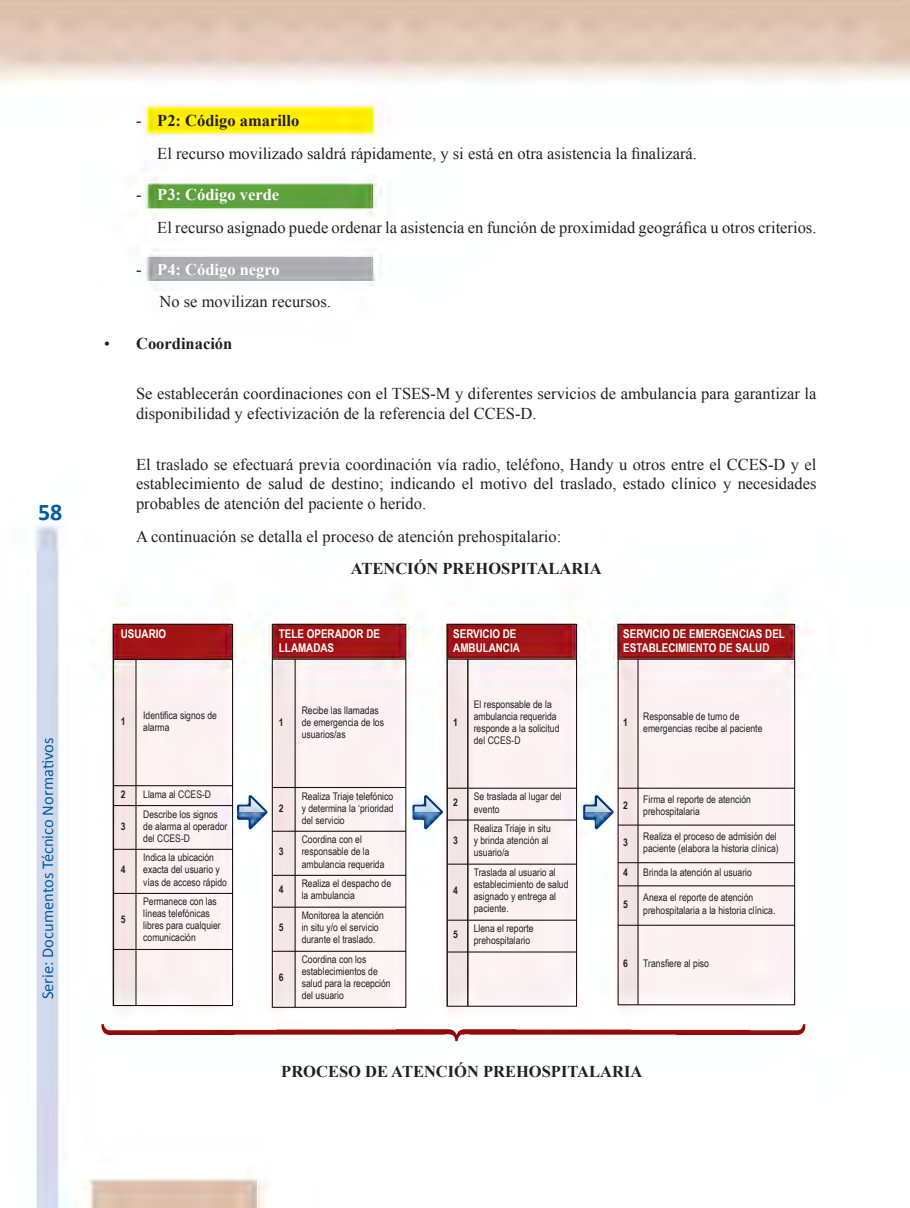
<style>
.page{position:relative;width:910px;height:1208px;background:#fff}
.page>*{position:absolute;margin:0;border:0;box-sizing:border-box;transform-origin:0 0}
.t1{font:700 24px "Calibri";color:#015ca3}
.t2{font:16.5px/32.5px "Times New Roman";color:#231f20}
.t3{font:700 16.5px "Times New Roman";color:#231f20}
.t4{font:16.5px "Calibri";color:#015ca3}
.t5{font:700 12px/13.8px "Arial Narrow";color:#fff}
.t6{font:10.5px/12px "Arial Narrow";color:#231f20}
.t7{font:700 10.5px "Arial Narrow";color:#231f20}
.s1{font-weight:700}
.s2{font-weight:700;color:#fff}
.s3{font-weight:400}
</style>
<div class="page">
<img style="left:0;top:0;width:910px;height:1208px">
<svg style="left:42px;top:761px;width:11px;height:8px"></svg>
<h1 class="t1" style="left:38px;top:497px;width:26px">58</h1>
<h2 class="t4" style="left:37px;top:999px;width:263px;rotate:-90deg">Serie: Documentos Técnico Norma vos</h2>
<h2 class="t2" style="left:157px;top:104px;width:541px;text-indent:-21px">- <span class="s1">P2: Código amarillo<br></span>El recurso movilizado saldrá rápidamente, y si está en otra asistencia la finalizará.</h2>
<h2 class="t2" style="left:157px;top:179px;width:661px;text-indent:-21px">- <span class="s2">P3: Código verde<br></span>El recurso asignado puede ordenar la asistencia en función de proximidad geográfica u otros criterios.</h2>
<h2 class="t2" style="left:160px;top:253px;width:173px;text-indent:-24px">- <span class="s2">P4: Código negro<br></span>No se movilizan recursos.</h2>
<h2 class="t3" style="left:104px;top:334px;width:130px"><span class="s3">•</span> Coordinación</h2>
<h2 class="t2" style="left:136px;top:384px;width:682px;line-height:19.8px">Se establecerán coordinaciones con el TSES-M y diferentes servicios de ambulancia para garantizar la disponibilidad y efectivización de la referencia del CCES-D.</h2>
<p class="t2" style="left:136px;top:454px;width:682px;line-height:19.8px;text-align:justify">El traslado se efectuará previa coordinación vía radio, teléfono, Handy u otros entre el CCES-D y el establecimiento de salud de destino; indicando el motivo del traslado, estado clínico y necesidades probables de atención del paciente o herido.</p>
<h2 class="t2" style="left:136px;top:520px;width:427px">A continuación se detalla el proceso de atención prehospitalario:</h2>
<h2 class="t3" style="left:351px;top:559px;width:253px">ATENCIÓN PREHOSPITALARIA</h2>
<p class="t5" style="left:121px;top:627px;width:47px">USUARIO</p>
<p class="t5" style="left:279px;top:627px;width:103px">TELE OPERADOR DE<br>LLAMADAS</p>
<p class="t5" style="left:453px;top:627px;width:68px">SERVICIO DE<br>AMBULANCIA</p>
<p class="t5" style="left:623px;top:627px;width:163px">SERVICIO DE EMERGENCIAS DEL<br>ESTABLECIMIENTO DE SALUD</p>
<p class="t7" style="left:121px;top:715px;width:6px">1</p>
<p class="t6" style="left:143px;top:709px;width:75px">Identifica signos de alarma</p>
<p class="t7" style="left:279px;top:716px;width:6px">1</p>
<p class="t6" style="left:302px;top:704px;width:84px">Recibe las llamadas de emergencia de los usuarios/as</p>
<p class="t7" style="left:453px;top:716px;width:6px">1</p>
<p class="t6" style="left:474px;top:698px;width:87px">El responsable de la ambulancia requerida responde a la solicitud del CCES-D</p>
<p class="t7" style="left:623px;top:716px;width:6px">1</p>
<p class="t6" style="left:643px;top:710px;width:121px">Responsable de turno de emergencias recibe al paciente</p>
<p class="t7" style="left:121px;top:788px;width:6px">2</p>
<p class="t6" style="left:143px;top:788px;width:69px">Llama al CCES-D</p>
<p class="t7" style="left:121px;top:820px;width:6px">3</p>
<p class="t6" style="left:143px;top:807px;width:86px">Describe los signos de alarma al operador del CCES-D</p>
<p class="t7" style="left:121px;top:863px;width:6px">4</p>
<p class="t7" style="left:121px;top:913px;width:6px">5</p>
<p class="t6" style="left:143px;top:851px;width:85px">Indica la ubicación exacta del usuario y vías de acceso rápido</p>
<p class="t6" style="left:143px;top:895px;width:79px">Permanece con las líneas telefónicas libres para cualquier comunicación</p>
<p class="t7" style="left:279px;top:802px;width:6px">2</p>
<p class="t7" style="left:279px;top:845px;width:6px">3</p>
<p class="t6" style="left:302px;top:789px;width:93px;text-align:justify">Realiza Triaje telefónico y determina la ‘prioridad del servicio</p>
<p class="t6" style="left:302px;top:833px;width:84px">Coordina con el responsable de la ambulancia requerida</p>
<p class="t7" style="left:279px;top:883px;width:6px">4</p>
<p class="t6" style="left:302px;top:877px;width:91px">Realiza el despacho de la ambulancia</p>
<p class="t7" style="left:279px;top:921px;width:6px">5</p>
<p class="t6" style="left:302px;top:909px;width:84px">Monitorea la atención in situ y/o el servicio durante el traslado.</p>
<p class="t7" style="left:453px;top:796px;width:6px">2</p>
<p class="t6" style="left:474px;top:790px;width:90px">Se traslada al lugar del evento</p>
<p class="t7" style="left:453px;top:834px;width:6px">3</p>
<p class="t6" style="left:474px;top:822px;width:79px">Realiza Triaje in situ y brinda atención al usuario/a</p>
<p class="t7" style="left:453px;top:884px;width:6px">4</p>
<p class="t6" style="left:474px;top:866px;width:96px">Traslada al usuario al establecimiento de salud asignado y entrega al paciente.</p>
<p class="t7" style="left:453px;top:928px;width:6px">5</p>
<p class="t6" style="left:474px;top:922px;width:61px">Llena el reporte prehospitalario</p>
<p class="t7" style="left:623px;top:799px;width:6px">2</p>
<p class="t6" style="left:643px;top:793px;width:109px">Firma el reporte de atención prehospitalaria</p>
<p class="t7" style="left:623px;top:836px;width:6px">3</p>
<p class="t6" style="left:643px;top:830px;width:137px">Realiza el proceso de admisión del paciente (elabora la historia clínica)</p>
<p class="t7" style="left:623px;top:866px;width:6px">4</p>
<p class="t6" style="left:643px;top:866px;width:110px">Brinda la atención al usuario</p>
<p class="t7" style="left:623px;top:897px;width:6px">5</p>
<p class="t6" style="left:643px;top:891px;width:134px">Anexa el reporte de atención prehospitalaria a la historia clínica.</p>
<p class="t7" style="left:279px;top:971px;width:6px">6</p>
<p class="t6" style="left:302px;top:953px;width:91px">Coordina con los establecimientos de salud para la recepción del usuario</p>
<p class="t7" style="left:623px;top:957px;width:6px">6</p>
<p class="t6" style="left:643px;top:957px;width:67px">Transfiere al piso</p>
<h2 class="t3" style="left:281px;top:1062px;width:363px">PROCESO DE ATENCIÓN PREHOSPITALARIA</h2>
</div>
